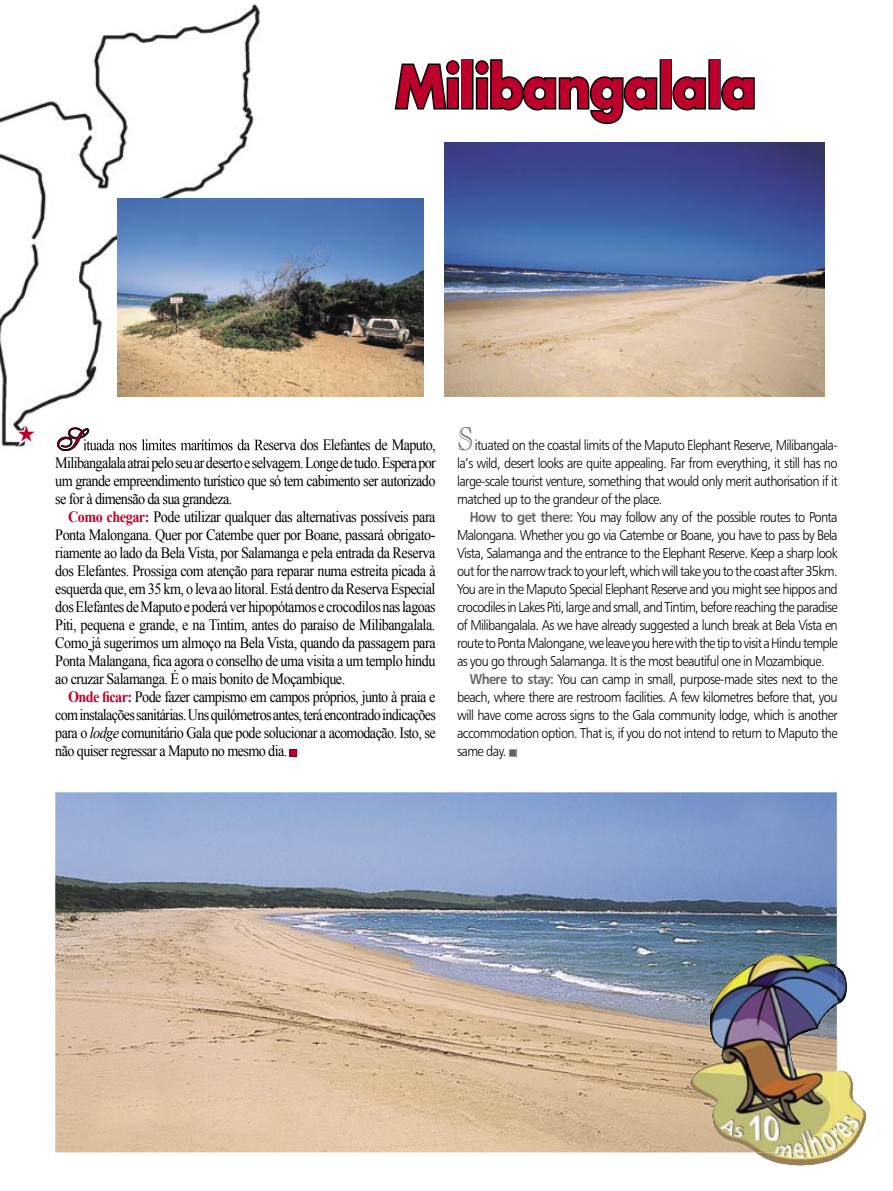
<style>
.page{position:relative;width:893px;height:1191px;background:#fff}
.page>*{position:absolute;margin:0;border:0;box-sizing:border-box;transform-origin:0 0}
.t1{font:700 57px "Futura";letter-spacing:-.015em;color:#bd002b;scale:.9 1}
.t2{font:31.8px "Caslon Openface BT";color:#626262;scale:.85 1}
.t3{font:15.75px/18px "Times New Roman";letter-spacing:-.045em;color:#000;text-align:justify;scale:.9 1}
.t4{font:14.25px/18px "Humanist 777 BT Light B";letter-spacing:-.05em;color:#000;text-align:justify;scale:.9 1}
.s1{font-weight:700;color:#bd002b}
.s2{font-style:italic}
.s3{font-family:"Humanist 777 BT Bold B";color:#626262}
</style>
<div class="page">
<img style="left:55px;top:792px;width:782px;height:360px">
<svg style="left:394px;top:60px;width:66px;height:50px"></svg>
<div style="left:461px;top:59px;width:12px;height:51px;border:3px solid #000"></div>
<svg style="left:475px;top:59px;width:183px;height:66px"></svg>
<div style="left:660px;top:59px;width:12px;height:51px;border:3px solid #000"></div>
<svg style="left:671px;top:75px;width:36px;height:36px"></svg>
<div style="left:708px;top:59px;width:13px;height:51px;border:3px solid #000"></div>
<svg style="left:720px;top:75px;width:35px;height:36px"></svg>
<svg style="left:290px;top:749px;width:7px;height:7px"></svg>
<svg style="left:509px;top:749px;width:7px;height:7px"></svg>
<img style="left:755px;top:1115px;width:41px;height:50px">
<img style="left:690px;top:982px;width:90px;height:154px">
<img style="left:0;top:4px;width:263px;height:443px">
<img style="left:89px;top:439px;width:174px;height:11px">
<svg style="left:57px;top:427px;width:32px;height:24px"></svg>
<img style="left:444px;top:143px;width:381px;height:253px">
<img style="left:117px;top:198px;width:306px;height:198px">
<svg style="left:9px;top:416px;width:35px;height:31px"></svg>
<h1 class="t1" style="left:395px;top:47px;width:403px">Milibangalala</h1>
<p class="t3" style="left:55px;top:454px;width:424px">Milibangalala atrai pelo seu ar deserto e selvagem. Longe de tudo. Espera por um grande empreendimento turístico que só tem cabimento ser autorizado se for à dimensão da sua grandeza.</p>
<p class="t3" style="left:55px;top:508px;width:424px;text-indent:13px"><span class="s1">Como chegar:</span> Pode utilizar qualquer das alternativas possíveis para Ponta Malongana. Quer por Catembe quer por Boane, passará obrigato&shy;riamente ao lado da Bela Vista, por Salamanga e pela entrada da Reserva dos Elefantes. Prossiga com atenção para reparar numa estreita picada à esquerda que, em 35 km, o leva ao litoral. Está dentro da Reserva Especial dos Elefantes de Maputo e poderá ver hipopótamos e crocodilos nas lagoas Piti, pequena e grande, e na Tintim, antes do paraíso de Milibangalala.<br>Como já sugerimos um almoço na Bela Vista, quando da passagem para Ponta Malangana, fica agora o conselho de uma visita a um templo hindu ao cruzar Salamanga. É o mais bonito de Moçambique.</p>
<p class="t3" style="left:55px;top:688px;width:424px;text-indent:13px"><span class="s1">Onde ficar:</span> Pode fazer campismo em campos próprios, junto à praia e com instalações sanitárias. Uns quilómetros antes, terá encontrado indicações para o <span class="s2">lodge</span> comunitário Gala que pode solucionar a acomodação. Isto, se não quiser regressar a Maputo no mesmo dia.</p>
<h2 class="t2" style="left:457px;top:419px;width:21px">S</h2>
<p class="t4" style="left:457px;top:436px;width:424px;text-indent:18px">ituated on the coastal limits of the Maputo Elephant Reserve, Milibangala&shy;la’s wild, desert looks are quite appealing. Far from everything, it still has no large-scale tourist venture, something that would only merit authorisation if it matched up to the grandeur of the place.</p>
<p class="t4" style="left:470px;top:508px;width:410px"><span class="s3">How to get there:</span> You may follow any of the possible routes to Ponta</p>
<p class="t4" style="left:457px;top:526px;width:424px">Malongana. Whether you go via Catembe or Boane, you have to pass by Bela</p>
<p class="t4" style="left:457px;top:544px;width:424px">Vista, Salamanga and the entrance to the Elephant Reserve. Keep a sharp look</p>
<p class="t4" style="left:457px;top:562px;width:424px">out for the narrow track to your left, which will take you to the coast after 35km.</p>
<p class="t4" style="left:457px;top:580px;width:424px">You are in the Maputo Special Elephant Reserve and you might see hippos and</p>
<p class="t4" style="left:457px;top:598px;width:424px">crocodiles in Lakes Piti, large and small, and Tintim, before reaching the paradise</p>
<p class="t4" style="left:457px;top:616px;width:424px">of Milibangalala. As we have already suggested a lunch break at Bela Vista en</p>
<p class="t4" style="left:457px;top:634px;width:424px">route to Ponta Malongane, we leave you here with the tip to visit a Hindu temple</p>
<p class="t4" style="left:457px;top:652px;width:410px">as you go through Salamanga. It is the most beautiful one in Mozambique.</p>
<p class="t4" style="left:470px;top:670px;width:410px"><span class="s3">Where to stay:</span> You can camp in small, purpose-made sites next to the</p>
<p class="t4" style="left:457px;top:688px;width:424px">beach, where there are restroom facilities. A few kilometres before that, you</p>
<p class="t4" style="left:457px;top:706px;width:424px">will have come across signs to the Gala community lodge, which is another</p>
<p class="t4" style="left:457px;top:724px;width:424px">accommodation option. That is, if you do not intend to return to Maputo the</p>
<p class="t4" style="left:457px;top:742px;width:56px">same day.</p>
</div>
